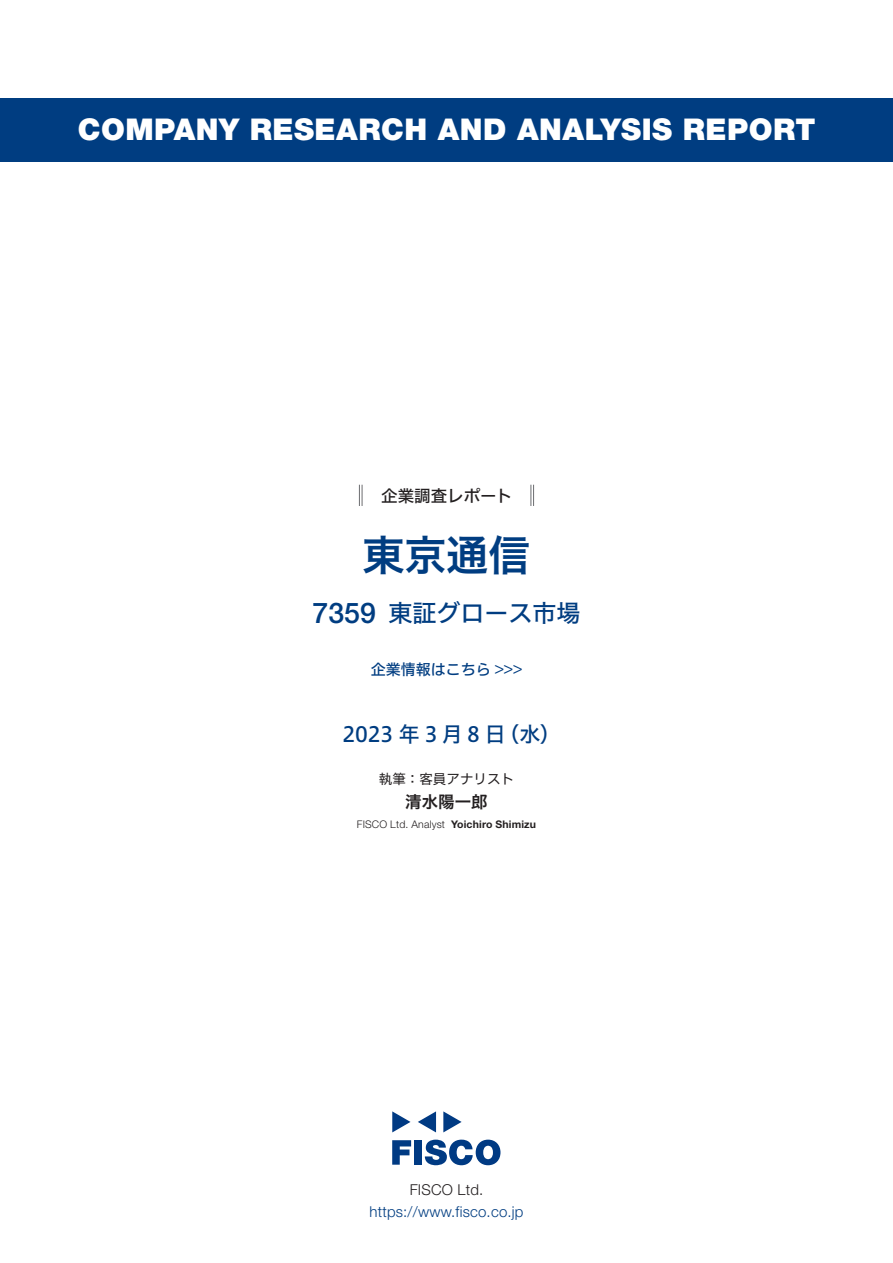
<style>
.page{position:relative;width:893px;height:1263px;background:#fff}
.page>*{position:absolute;margin:0;border:0;box-sizing:border-box;transform-origin:0 0}
.t1{font:42px "Hiragino UD Sans F Std N W6";color:#003d81}
.t2{font:900 30px "Helvetica Neue LT Std";letter-spacing:.015em;color:#fff}
.t3{font:500 28.5px "Helvetica Neue LT Std";color:#003d81}
.t4{font:24px "Hiragino UD Sans F Std N W5";color:#003d81}
.t5{font:21px "Hiragino UD Sans F Std N W5";letter-spacing:.21em;color:#003d81}
.t6{font:16.5px "Hiragino UD Sans F Std N W5";color:#231f20}
.t7{font:16.5px "Hiragino UD Sans F Std N W6";color:#231f20}
.t8{font:300 15px "Helvetica Neue LT Std";letter-spacing:.015em;color:#003d81}
.t9{font:15px "Hiragino UD Sans F Std N W5";color:#003d81}
.t10{font:300 15px "Helvetica Neue LT Std";letter-spacing:.015em;color:#231f20}
.t11{font:13.5px "Hiragino UD Sans F Std N W4";color:#231f20}
.t12{font:300 10.5px "Helvetica Neue LT Std";letter-spacing:.015em;color:#231f20}
.t13{font:700 10.5px "Helvetica Neue LT Std";letter-spacing:.015em;color:#231f20}
</style>
<div class="page">
<svg style="left:392px;top:1140px;width:19px;height:25px"></svg>
<div style="left:414px;top:1140px;width:8px;height:25px;background:#003a83"></div>
<svg style="left:425px;top:1139px;width:75px;height:26px"></svg>
<svg style="left:392px;top:1111px;width:18px;height:21px"></svg>
<svg style="left:443px;top:1111px;width:19px;height:21px"></svg>
<svg style="left:418px;top:1111px;width:18px;height:21px"></svg>
<div style="left:0;top:98px;width:893px;height:64px;background:#003d81"></div>
<svg style="left:359px;top:485px;width:4px;height:21px"></svg>
<svg style="left:531px;top:485px;width:3px;height:21px"></svg>
<p class="t2" style="left:78px;top:112px;width:739px">COMPANY RESEARCH AND ANALYSIS REPORT</p>
<p class="t6" style="left:365px;top:483px;width:149px">　企業調査レポート</p>
<h1 class="t1" style="left:362px;top:523px;width:170px">東京通信</h1>
<p class="t3" style="left:313px;top:596px;width:65px">7359</p>
<p class="t4" style="left:388px;top:594px;width:193px">東証グロース市場</p>
<p class="t9" style="left:371px;top:658px;width:153px">企業情報はこちら &lt;&lt;&lt;</p>
<p class="t5" style="left:343px;top:718px;width:165px">2023年3月8日</p>
<p class="t5" style="left:498px;top:718px;width:64px">（水(</p>
<p class="t11" style="left:379px;top:768px;width:137px">執筆：客員アナリスト</p>
<p class="t7" style="left:405px;top:789px;width:84px">清水陽一郎</p>
<p class="t13" style="left:451px;top:818px;width:87px">Yoichiro Shimizu</p>
<p class="t12" style="left:357px;top:818px;width:90px">FISCO Ltd. Analyst</p>
<p class="t10" style="left:410px;top:1180px;width:75px">FISCO Ltd.</p>
<p class="t8" style="left:369px;top:1202px;width:156px">https://www.fisco.co j p.</p>
</div>
